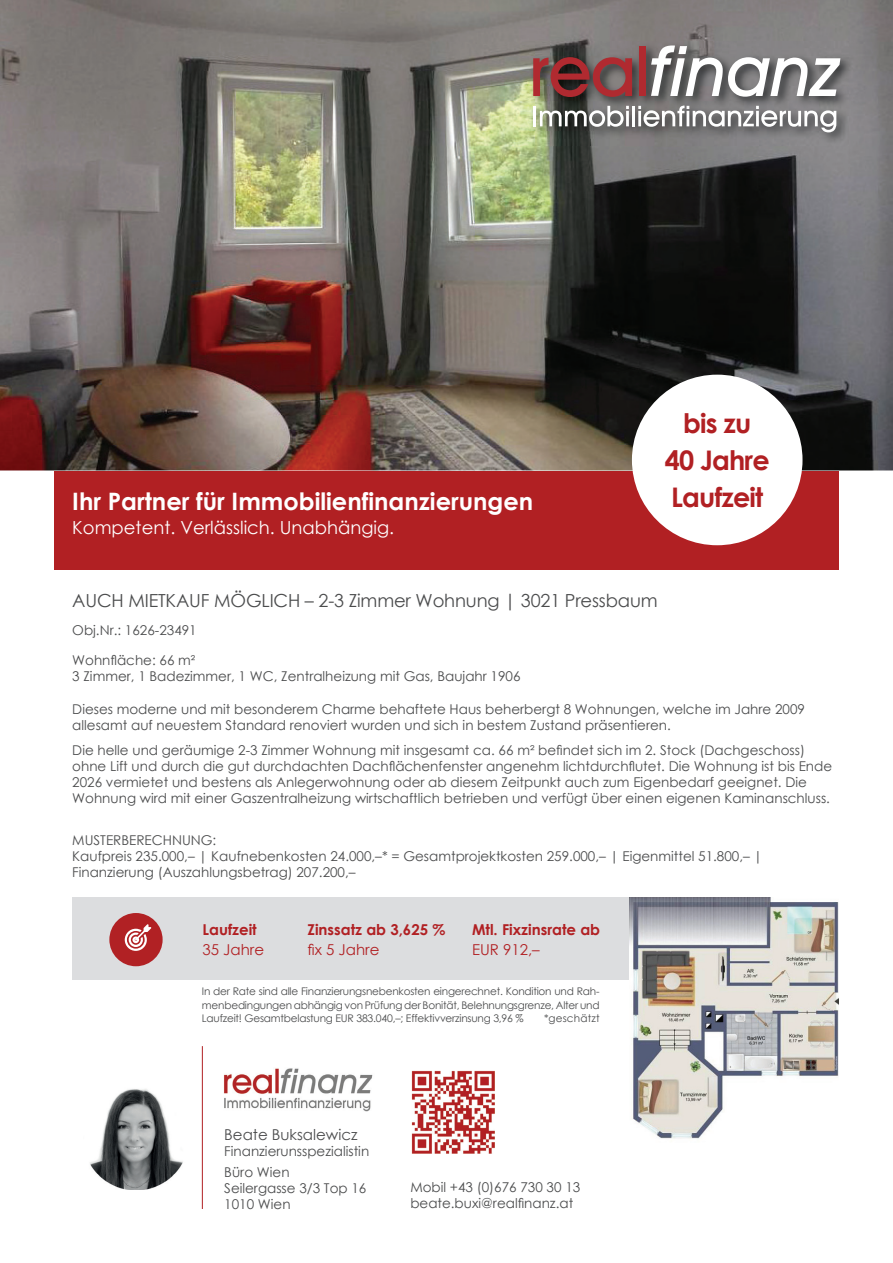
<style>
.page{position:relative;width:893px;height:1263px;background:#fff}
.page>*{position:absolute;margin:0;border:0;box-sizing:border-box;transform-origin:0 0}
.t1{font:700 27px/36.6px "Century Gothic";letter-spacing:-.03em;color:#b12023;text-align:center}
.t2{font:700 24px "Century Gothic";color:#fff}
.t3{font:18px "Century Gothic";letter-spacing:-.01em;color:#4b4c4d}
.t4{font:18px "Century Gothic";color:#fff}
.t5{font:700 15px "Century Gothic";color:#b12023}
.t6{font:15px "Century Gothic";color:#b12023}
.t7{font:15px "Century Gothic";color:#4b4c4d}
.t8{font:13.5px/16.2px "Century Gothic";color:#4b4c4d}
.t9{font:10.5px/13.5px "Century Gothic";letter-spacing:-.02em;color:#4b4c4d;text-align:justify}
.t10{font:10.5px "Century Gothic";letter-spacing:.01em;color:#4b4c4d}
</style>
<div class="page">
<div style="left:72px;top:897px;width:767px;height:83px;background:#dcdddf"></div>
<hr style="left:202px;top:1046px;width:1px;height:163px;background:#b12023">
<div style="left:54px;top:471px;width:785px;height:99px;background:#b12023"></div>
<img style="left:90px;top:1089px;width:93px;height:101px">
<img style="left:224px;top:1068px;width:149px;height:43px">
<img style="left:411px;top:1070px;width:83px;height:84px">
<img style="left:629px;top:897px;width:210px;height:242px">
<img style="left:0;top:0;width:893px;height:470px">
<div style="left:109px;top:913px;width:54px;height:53px;background:#b12124;border-radius:50%"></div>
<svg style="left:125px;top:924px;width:26px;height:27px"></svg>
<div style="left:632px;top:375px;width:170px;height:170px;background:#fff;border-radius:50%"></div>
<img style="left:529px;top:42px;width:324px;height:103px">
<svg style="left:533px;top:57px;width:99px;height:40px;background:#813f40"></svg>
<div style="left:639px;top:46px;width:7px;height:50px;background:#b02a30"></div>
<svg style="left:651px;top:45px;width:189px;height:52px"></svg>
<hr style="left:533px;top:106px;width:3px;height:20px;background:#fff">
<svg style="left:540px;top:106px;width:89px;height:21px"></svg>
<hr style="left:632px;top:106px;width:3px;height:20px;background:#fff">
<svg style="left:638px;top:106px;width:198px;height:26px"></svg>
<h2 class="t2" style="left:72px;top:486px;width:462px">Ihr Partner für Immobilienfinanzierungen</h2>
<h3 class="t4" style="left:72px;top:515px;width:323px">Kompetent. Verlässlich. Unabhängig.</h3>
<h1 class="t1" style="left:665px;top:405px;width:107px">bis zu<br>40 Jahre<br>Laufzeit</h1>
<h3 class="t3" style="left:72px;top:588px;width:587px">AUCH MIETKAUF MÖGLICH – 2-3 Zimmer Wohnung | 3021 Pressbaum</h3>
<p class="t8" style="left:72px;top:622px;width:126px">Obj.Nr.: 1626-23491</p>
<p class="t8" style="left:72px;top:652px;width:450px">Wohnfläche: 66 m²<br>3 Zimmer, 1 Badezimmer, 1 WC, Zentralheizung mit Gas, Baujahr 1906</p>
<p class="t8" style="left:72px;top:700px;width:734px">Dieses moderne und mit besonderem Charme behaftete Haus beherbergt 8 Wohnungen, welche im Jahre 2009 allesamt auf neuestem Standard renoviert wurden und sich in bestem Zustand präsentieren.</p>
<p class="t8" style="left:72px;top:741px;width:761px">Die helle und geräumige 2-3 Zimmer Wohnung mit insgesamt ca. 66 m² befindet sich im 2. Stock (Dachgeschoss) ohne Lift und durch die gut durchdachten Dachflächenfenster angenehm lichtdurchflutet. Die Wohnung ist bis Ende 2026 vermietet und bestens als Anlegerwohnung oder ab diesem Zeitpunkt auch zum Eigenbedarf geeignet. Die Wohnung wird mit einer Gaszentralheizung wirtschaftlich betrieben und verfügt über einen eigenen Kaminanschluss.</p>
<p class="t8" style="left:72px;top:832px;width:692px">MUSTERBERECHNUNG:<br>Kaufpreis 235.000,– | Kaufnebenkosten 24.000,–* = Gesamtprojektkosten 259.000,– | Eigenmittel 51.800,– |<br>Finanzierung (Auszahlungsbetrag) 207.200,–</p>
<p class="t5" style="left:203px;top:920px;width:56px">Laufzeit</p>
<p class="t6" style="left:203px;top:939px;width:63px">35 Jahre</p>
<p class="t5" style="left:308px;top:920px;width:139px">Zinssatz ab 3,625 %</p>
<p class="t6" style="left:308px;top:939px;width:73px">fix 5 Jahre</p>
<p class="t5" style="left:472px;top:920px;width:130px">Mtl. Fixzinsrate ab</p>
<p class="t6" style="left:472px;top:939px;width:69px">EUR 912,–</p>
<p class="t9" style="left:202px;top:984px;width:399px">In der Rate sind alle Finanzierungsnebenkosten eingerechnet. Kondition und Rah&shy;menbedingungen abhängig von Prüfung der Bonität, Belehnungsgrenze, Alter und Laufzeit! Gesamtbelastung EUR 383.040,–; Effektivverzinsung 3,96 %</p>
<p class="t10" style="left:544px;top:1011px;width:57px">*geschätzt</p>
<p class="t7" style="left:224px;top:1124px;width:135px">Beate Buksalewicz</p>
<p class="t8" style="left:224px;top:1141px;width:146px;line-height:20.4px">Finanzierunsspezialistin<br>Büro Wien</p>
<p class="t8" style="left:224px;top:1179px;width:144px">Seilergasse 3/3 Top 16<br>1010 Wien</p>
<p class="t8" style="left:410px;top:1179px;width:171px">Mobil +43 (0)676 730 30 13 beate.buxi@realfinanz.at</p>
</div>
